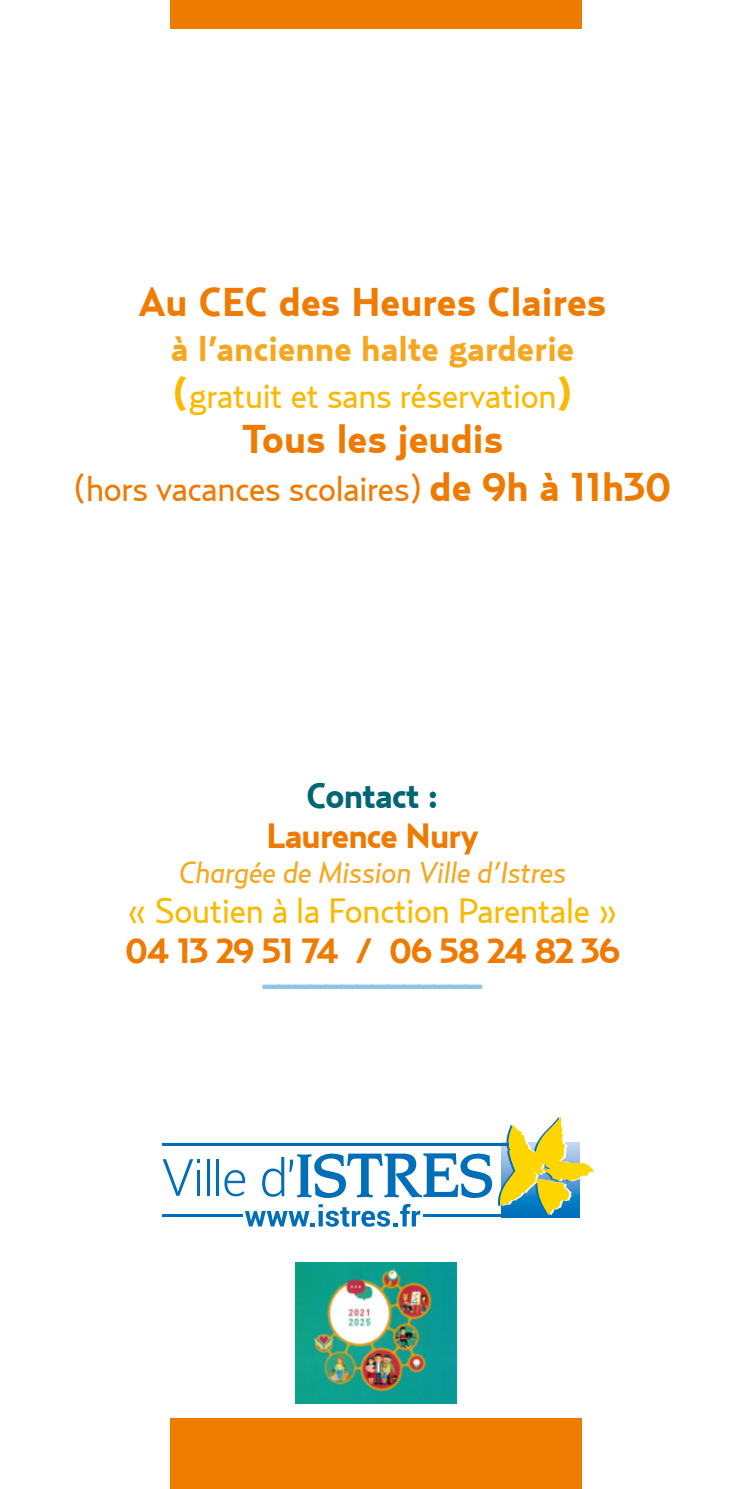
<style>
.page{position:relative;width:745px;height:1489px;background:#fff}
.page>*{position:absolute;margin:0;border:0;box-sizing:border-box;transform-origin:0 0}
.t1{font:700 40px "Relay";color:#ef7b00}
.t2{font:700 40px "Relay";color:#ef7a00}
.t3{font:700 35px/47.5px "Relay";color:#f7a71f}
.t4{font:35px "Relay";letter-spacing:-.025em;color:#ef7a00}
.t5{font:700 35px "Relay";letter-spacing:-.025em;color:#ef7a00}
.t6{font:35px "Relay";letter-spacing:-.025em;color:#fbb900}
.t7{font:700 35px "Relay";color:#8dc6e8}
.t8{font:700 35px "Relay";letter-spacing:-.025em;color:#006674}
.t9{font:italic 30px "Relay";letter-spacing:-.025em;color:#f7a71f}
.s1{font-size:40px;color:#fbb900}
.s2{font-weight:400;color:#fbb900}
.s3{font-weight:700;font-size:40px}
</style>
<div class="page">
<div style="left:170px;top:1417px;width:411px;height:71px;background:#ef7b00"></div>
<div style="left:170px;top:0;width:411px;height:28px;background:#ef7a00"></div>
<img style="left:295px;top:1262px;width:161px;height:141px">
<hr style="left:162px;top:1214px;width:81px;height:2px;background:#006eb9">
<svg style="left:162px;top:1159px;width:37px;height:36px"></svg>
<hr style="left:206px;top:1159px;width:3px;height:36px;background:#006eb9">
<hr style="left:216px;top:1159px;width:3px;height:36px;background:#006eb9">
<svg style="left:224px;top:1116px;width:370px;height:110px"></svg>
<hr style="left:162px;top:1142px;width:346px;height:3px;background:#006eb9">
<p class="t1" style="left:138px;top:278px;width:469px">Au CEC des Heures Claires</p>
<p class="t3" style="left:171px;top:324px;width:405px">à l’ancienne halte garderie <span class="s1">(</span><span class="s2">gratuit et sans réservation</span><span class="s1">)</span></p>
<p class="t2" style="left:241px;top:415px;width:263px">Tous les jeudis</p>
<p class="t4" style="left:73px;top:468px;width:599px">(hors vacances scolaires) <span class="s3">de 9h à 11h30</span></p>
<p class="t8" style="left:306px;top:775px;width:134px">Contact :</p>
<p class="t5" style="left:266px;top:815px;width:214px">Laurence Nury</p>
<p class="t9" style="left:178px;top:854px;width:389px">Chargée de Mission Ville d’Istres</p>
<p class="t6" style="left:127px;top:890px;width:492px">« Soutien à la Fonction Parentale »</p>
<p class="t5" style="left:125px;top:930px;width:496px">04 13 29 51 74 / 06 58 24 82 36</p>
<p class="t7" style="left:263px;top:950px;width:219px">______________</p>
</div>
